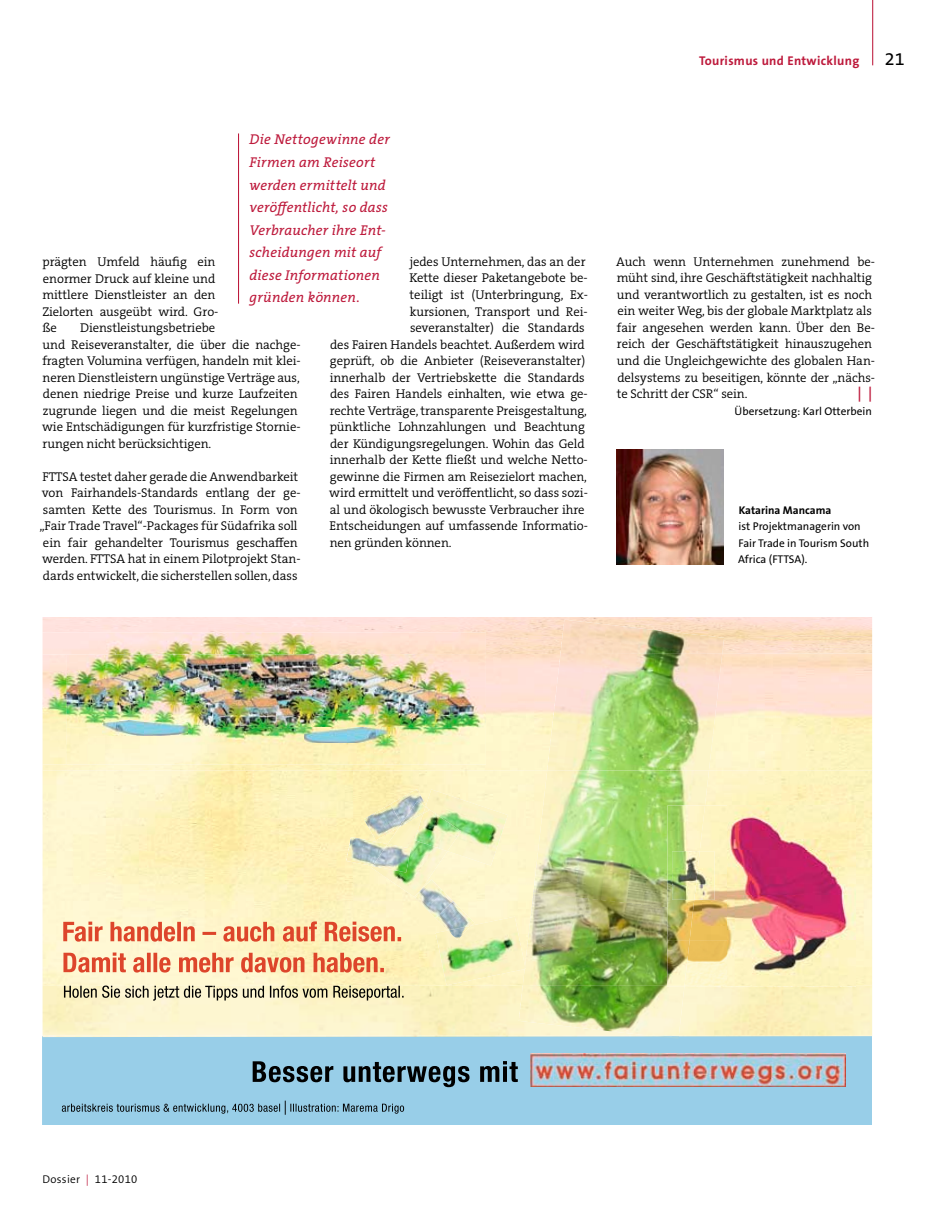
<style>
.page{position:relative;width:936px;height:1221px;background:#fff}
.page>*{position:absolute;margin:0;border:0;box-sizing:border-box;transform-origin:0 0}
.t1{font:18px "The Sans B W5 Plain";color:#000}
.t2{font:600 15px "The Sans B W6";color:#bd193b}
.t3{font:italic 14.25px/22.5px "The Serif B W5 Plain";letter-spacing:.015em;color:#bd193b}
.t4{font:300 12.75px/16.5px "The Serif B W4";letter-spacing:-.005em;color:#000}
.t5{font:700 12.75px "The Sans B W7";letter-spacing:.025em;color:#bd193b}
.t6{font:11.25px/16.5px "The Sans B W5 Plain";color:#000}
.t7{font:300 11.25px "The Sans B W4";letter-spacing:.025em;color:#000}
.t8{font:700 11.25px "The Sans B W7";color:#000}
.s1{color:#bd193b}
</style>
<div class="page">
<hr style="left:872px;top:0;width:1px;height:65px;background:#bd193b">
<img style="left:617px;top:449px;width:106px;height:115px">
<div style="left:43px;top:1035px;width:829px;height:89px;background:#98cee8"></div>
<img style="left:530px;top:1053px;width:315px;height:33px">
<svg style="left:253px;top:1061px;width:80px;height:21px"></svg>
<svg style="left:343px;top:1061px;width:126px;height:26px"></svg>
<svg style="left:480px;top:1061px;width:37px;height:20px"></svg>
<svg style="left:62px;top:1100px;width:342px;height:14px"></svg>
<img style="left:43px;top:618px;width:828px;height:419px">
<img style="left:426px;top:789px;width:82px;height:76px">
<img style="left:435px;top:916px;width:87px;height:69px">
<img style="left:390px;top:789px;width:36px;height:16px">
<img style="left:364px;top:804px;width:35px;height:33px">
<img style="left:346px;top:837px;width:25px;height:29px">
<img style="left:415px;top:879px;width:38px;height:39px">
<img style="left:435px;top:901px;width:39px;height:29px">
<img style="left:448px;top:925px;width:23px;height:14px">
<img style="left:371px;top:813px;width:76px;height:84px">
<img style="left:414px;top:808px;width:47px;height:43px">
<img style="left:399px;top:801px;width:26px;height:26px">
<svg style="left:423px;top:805px;width:6px;height:8px"></svg>
<img style="left:372px;top:844px;width:39px;height:28px">
<svg style="left:414px;top:889px;width:7px;height:8px"></svg>
<img style="left:43px;top:632px;width:443px;height:132px">
<img style="left:304px;top:727px;width:85px;height:16px">
<img style="left:102px;top:720px;width:85px;height:15px">
<img style="left:655px;top:1036px;width:23px;height:1px">
<img style="left:560px;top:619px;width:164px;height:35px">
<img style="left:518px;top:985px;width:166px;height:50px">
<img style="left:648px;top:1035px;width:30px;height:1px">
<img style="left:547px;top:653px;width:175px;height:117px">
<img style="left:533px;top:770px;width:176px;height:122px">
<img style="left:522px;top:892px;width:145px;height:93px">
<img style="left:547px;top:770px;width:162px;height:1px">
<img style="left:684px;top:985px;width:171px;height:1px">
<img style="left:727px;top:805px;width:128px;height:180px">
<img style="left:705px;top:805px;width:22px;height:135px">
<img style="left:689px;top:940px;width:38px;height:45px">
<svg style="left:667px;top:985px;width:17px;height:1px"></svg>
<img style="left:667px;top:805px;width:38px;height:135px">
<img style="left:667px;top:940px;width:22px;height:45px">
<img style="left:699px;top:851px;width:15px;height:48px">
<img style="left:672px;top:851px;width:27px;height:48px">
<svg style="left:63px;top:921px;width:40px;height:20px"></svg>
<svg style="left:110px;top:921px;width:106px;height:20px;background:#f0af8d"></svg>
<svg style="left:223px;top:921px;width:51px;height:20px"></svg>
<svg style="left:283px;top:921px;width:34px;height:20px"></svg>
<svg style="left:325px;top:921px;width:76px;height:20px;background:#eea47d"></svg>
<svg style="left:63px;top:952px;width:63px;height:20px"></svg>
<svg style="left:133px;top:952px;width:37px;height:20px"></svg>
<svg style="left:179px;top:952px;width:54px;height:20px"></svg>
<svg style="left:241px;top:952px;width:63px;height:20px"></svg>
<svg style="left:313px;top:952px;width:71px;height:20px"></svg>
<hr style="left:871px;top:617px;width:1px;height:507px;background:#fff">
<svg style="left:64px;top:985px;width:173px;height:15px;background:#bdb79a"></svg>
<svg style="left:243px;top:985px;width:84px;height:12px"></svg>
<svg style="left:333px;top:985px;width:70px;height:15px"></svg>
<hr style="left:238px;top:133px;width:1px;height:170px;background:#bd193b">
<p class="t3" style="left:249px;top:128px;width:142px">Die Nettogewinne der<br>Firmen am Reiseort werden ermittelt und veröffentlicht, so dass<br>Verbraucher ihre Ent&shy;scheidungen mit auf diese Informationen gründen können.</p>
<p class="t4" style="left:42px;top:253px;width:177px">prägten Umfeld häufig ein enormer Druck auf kleine und mittlere Dienstleister an den<br>Zielorten ausgeübt wird. Gro&shy;ße</p>
<p class="t4" style="left:409px;top:253px;width:177px">jedes Unternehmen, das an der</p>
<p class="t4" style="left:409px;top:270px;width:180px">Kette dieser Paketangebote be-</p>
<p class="t4" style="left:409px;top:286px;width:180px">teiligt ist (Unterbringung, Ex-</p>
<p class="t4" style="left:410px;top:303px;width:179px">kursionen, Transport und Rei-</p>
<p class="t4" style="left:410px;top:319px;width:176px">severanstalter) die Standards</p>
<p class="t4" style="left:330px;top:336px;width:256px">des Fairen Handels beachtet. Außerdem wird</p>
<p class="t4" style="left:330px;top:352px;width:257px">geprüft, ob die Anbieter (Reiseveranstalter)</p>
<p class="t4" style="left:330px;top:369px;width:256px">innerhalb der Vertriebskette die Standards</p>
<p class="t4" style="left:330px;top:385px;width:259px">des Fairen Handels einhalten, wie etwa ge-</p>
<p class="t4" style="left:330px;top:402px;width:259px">rechte Verträge, transparente Preisgestaltung,</p>
<p class="t4" style="left:330px;top:418px;width:257px">pünktliche Lohnzahlungen und Beachtung</p>
<p class="t4" style="left:330px;top:435px;width:256px">der Kündigungsregelungen. Wohin das Geld</p>
<p class="t4" style="left:330px;top:451px;width:259px">innerhalb der Kette fließt und welche Netto-</p>
<p class="t4" style="left:330px;top:468px;width:259px">gewinne die Firmen am Reisezielort machen,</p>
<p class="t4" style="left:329px;top:484px;width:260px">wird ermittelt und veröffentlicht, so dass sozi-</p>
<p class="t4" style="left:330px;top:501px;width:256px">al und ökologisch bewusste Verbraucher ihre</p>
<p class="t4" style="left:329px;top:517px;width:260px">Entscheidungen auf umfassende Informatio-</p>
<p class="t4" style="left:330px;top:534px;width:123px">nen gründen können.</p>
<p class="t4" style="left:42px;top:319px;width:260px;text-indent:38px">Dienstleistungsbetriebe<br>und Reiseveranstalter, die über die nachge&shy;fragten Volumina verfügen, handeln mit klei&shy;neren Dienstleistern ungünstige Verträge aus, denen niedrige Preise und kurze Laufzeiten zugrunde liegen und die meist Regelungen wie Entschädigungen für kurzfristige Stornie&shy;rungen nicht berücksichtigen.</p>
<p class="t4" style="left:39px;top:468px;width:263px">FTTSA testet daher gerade die Anwendbarkeit von Fairhandels-Standards entlang der ge&shy;samten Kette des Tourismus. In Form von „Fair Trade Travel“-Packages für Südafrika soll ein fair gehandelter Tourismus geschaffen werden. FTTSA hat in einem Pilotprojekt Stan&shy;dards entwickelt, die sicherstellen sollen, dass</p>
<p class="t5" style="left:699px;top:53px;width:162px">Tourismus und Entwicklung</p>
<h1 class="t1" style="left:884px;top:48px;width:21px">21</h1>
<p class="t4" style="left:616px;top:253px;width:260px">Auch wenn Unternehmen zunehmend be&shy;müht sind, ihre Geschäftstätigkeit nachhaltig und verantwortlich zu gestalten, ist es noch ein weiter Weg, bis der globale Marktplatz als fair angesehen werden kann. Über den Be&shy;reich der Geschäftstätigkeit hinauszugehen und die Ungleichgewichte des globalen Han&shy;delsystems zu beseitigen, könnte der „nächs&shy;te Schritt der CSR“ sein.</p>
<p class="t2" style="left:857px;top:383px;width:17px">| |</p>
<p class="t6" style="left:734px;top:402px;width:139px">Übersetzung: Karl Otterbein</p>
<p class="t8" style="left:738px;top:502px;width:94px">Katarina Mancama</p>
<p class="t6" style="left:738px;top:518px;width:132px">ist Projektmanagerin von<br>Fair Trade in Tourism South<br>Africa (FTTSA).</p>
<p class="t7" style="left:43px;top:1171px;width:96px">Dossier <span class="s1">|</span> 11-2010</p>
</div>
